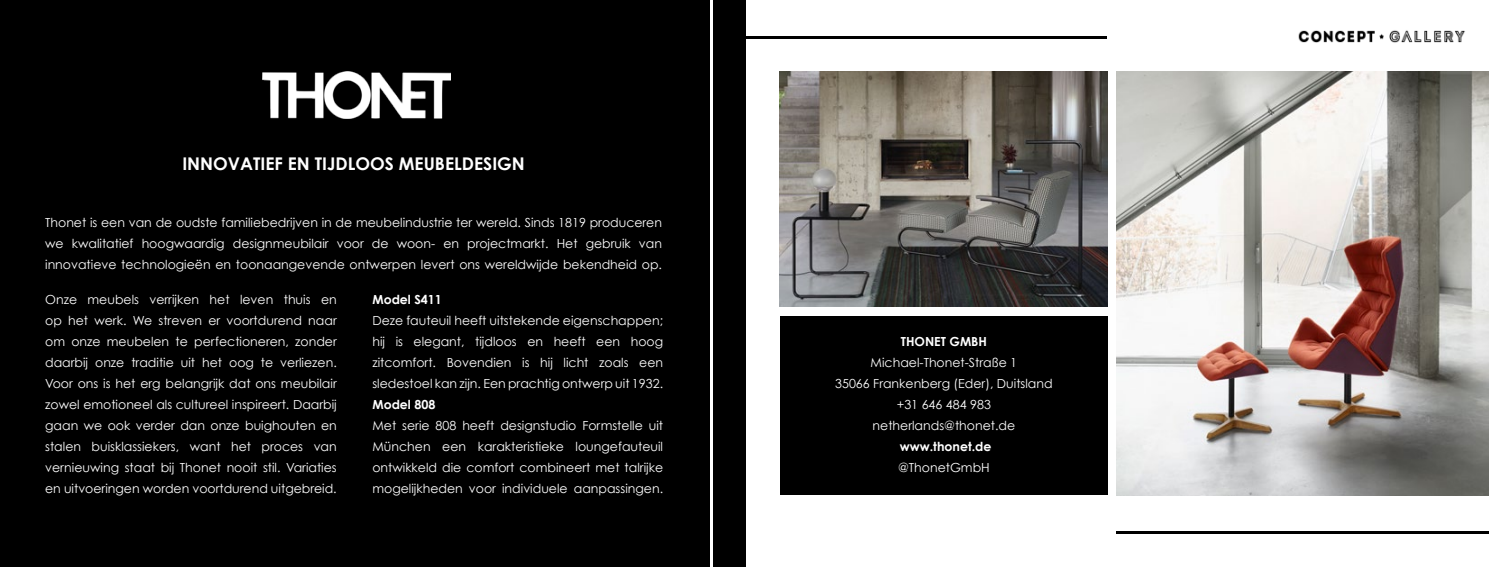
<style>
.page{position:relative;width:1489px;height:567px;background:#fff}
.page>*{position:absolute;margin:0;border:0;box-sizing:border-box;transform-origin:0 0}
.t1{font:700 17.5px "Century Gothic";color:#fff}
.t2{font:12.5px/21px "Century Gothic";color:#fff;text-align:justify}
.t3{font:700 12.5px "Century Gothic";color:#fff}
</style>
<div class="page">
<img style="left:1298px;top:30px;width:167px;height:13px">
<div style="left:0;top:0;width:745px;height:567px;background:#000"></div>
<img style="left:262px;top:72px;width:189px;height:46px">
<hr style="left:710px;top:0;width:2px;height:567px;background:#fff">
<img style="left:1116px;top:72px;width:372px;height:423px">
<img style="left:780px;top:72px;width:327px;height:234px">
<div style="left:780px;top:316px;width:327px;height:179px;background:#000"></div>
<hr style="left:744px;top:36px;width:362px;height:2px;background:#000">
<hr style="left:1116px;top:531px;width:372px;height:2px;background:#000">
<h1 class="t1" style="left:182px;top:153px;width:11px">INNOVATIEF</h1>
<h1 class="t1" style="left:288px;top:153px;width:72px">EN TIJDLOOS</h1>
<h1 class="t1" style="left:399px;top:153px;width:12px">MEUBEL</h1>
<h1 class="t1" style="left:462px;top:153px;width:23px">DESIGN</h1>
<p class="t2" style="left:45px;top:212px;width:618px">Thonet is een van de oudste familiebedrijven in de meubelindustrie ter wereld. Sinds 1819 produceren we kwalitatief hoogwaardig designmeubilair voor de woon- en projectmarkt. Het gebruik van innovatieve technologieën en toonaangevende ontwerpen levert ons wereldwijde bekendheid op.</p>
<p class="t2" style="left:45px;top:289px;width:293px">Onze meubels verrijken het leven thuis en op het werk. We streven er voortdurend naar om onze meubelen te perfectioneren, zonder daarbij onze traditie uit het oog te verliezen.<br>Voor ons is het erg belangrijk dat ons meubilair zowel emotioneel als cultureel inspireert. Daarbij gaan we ook verder dan onze buighouten en stalen buisklassiekers, want het proces van vernieuwing staat bij Thonet nooit stil. Variaties en uitvoeringen worden voortdurend uitgebreid.</p>
<p class="t3" style="left:372px;top:292px;width:71px">Model S411</p>
<p class="t2" style="left:372px;top:310px;width:292px">Deze fauteuil heeft uitstekende eigenschappen; hij is elegant, tijdloos en heeft een hoog zitcomfort. Bovendien is hij licht zoals een sledestoel kan zijn. Een prachtig ontwerp uit 1932.</p>
<p class="t3" style="left:372px;top:397px;width:64px">Model 808</p>
<p class="t2" style="left:372px;top:415px;width:292px">Met serie 808 heeft designstudio Formstelle uit München een karakteristieke loungefauteuil ontwikkeld die comfort combineert met talrijke mogelijkheden voor individuele aanpassingen.</p>
<p class="t3" style="left:900px;top:334px;width:86px">Thonet GmbH</p>
<p class="t2" style="left:835px;top:352px;width:219px;text-align:center">Michael-Thonet-Straße 1<br>35066 Frankenberg (Eder), Duitsland +31 646 484 983 netherlands@thonet.de</p>
<p class="t3" style="left:899px;top:439px;width:93px">www.thonet.de</p>
<p class="t2" style="left:898px;top:457px;width:93px">@ThonetGmbH</p>
</div>
